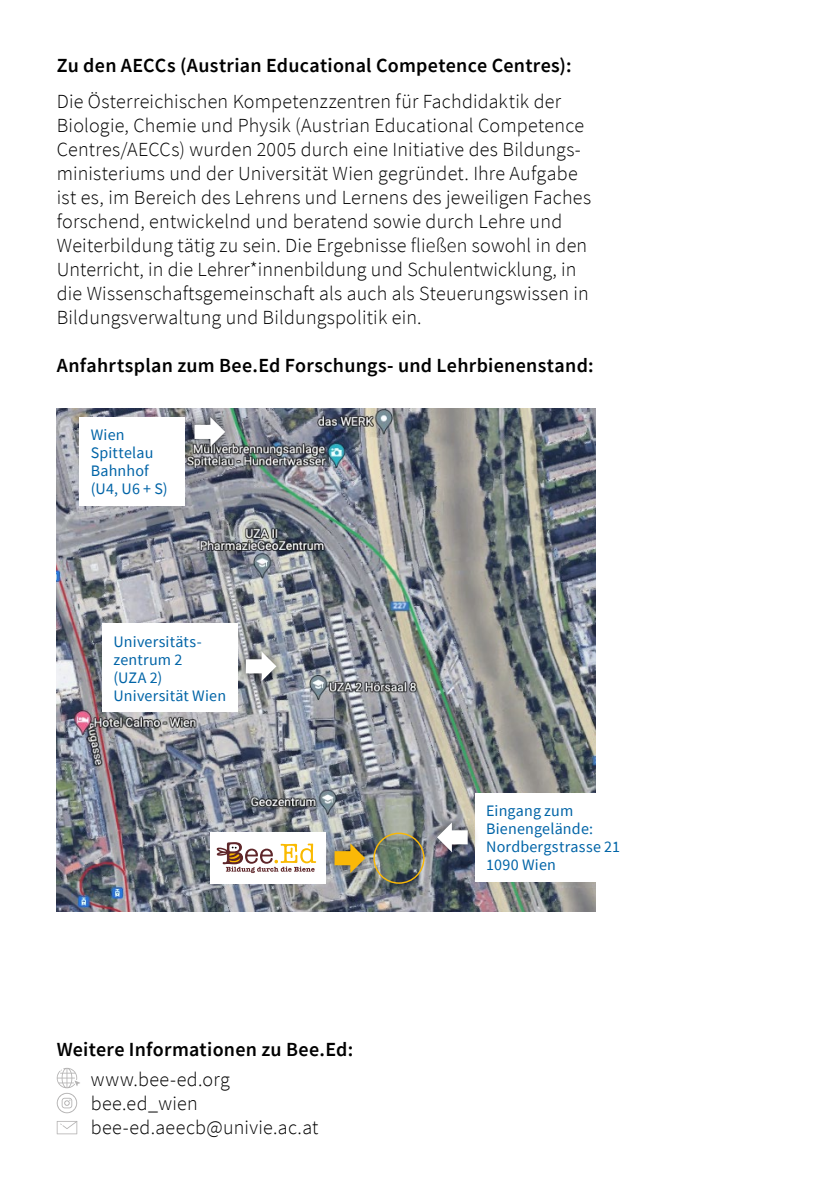
<style>
.page{position:relative;width:840px;height:1191px;background:#fff}
.page>*{position:absolute;margin:0;border:0;box-sizing:border-box;transform-origin:0 0}
.t1{font:300 20px/24px "Source Sans Pro";letter-spacing:.01em;color:#000}
.t2{font:600 20px "Source Sans Pro";letter-spacing:.015em;color:#000}
.t3{font:16px/18px "Source Sans Pro";letter-spacing:.01em;color:#0064a7}
</style>
<div class="page">
<svg style="left:57px;top:1068px;width:23px;height:45px"></svg>
<svg style="left:57px;top:1121px;width:20px;height:13px"></svg>
<img style="left:57px;top:408px;width:538px;height:503px">
<div style="left:474px;top:793px;width:164px;height:88px;background:#fff"></div>
<div style="left:210px;top:832px;width:116px;height:51px;background:#fff"></div>
<div style="left:426px;top:812px;width:53px;height:50px;background:#000;opacity:.75"></div>
<svg style="left:437px;top:822px;width:30px;height:30px"></svg>
<div style="left:233px;top:641px;width:54px;height:50px;background:#000;opacity:.75"></div>
<svg style="left:246px;top:651px;width:30px;height:30px"></svg>
<div style="left:182px;top:407px;width:53px;height:50px;background:#000;opacity:.75"></div>
<svg style="left:194px;top:417px;width:31px;height:30px"></svg>
<div style="left:322px;top:833px;width:53px;height:50px;background:#000;opacity:.75"></div>
<svg style="left:334px;top:843px;width:31px;height:30px"></svg>
<div style="left:373px;top:832px;width:51px;height:51px;border:1px solid #fab807;border-radius:50%"></div>
<div style="left:102px;top:623px;width:135px;height:89px;background:#fff"></div>
<div style="left:79px;top:417px;width:105px;height:89px;background:#fff"></div>
<svg style="left:216px;top:842px;width:100px;height:31px"></svg>
<hr style="left:839px;top:238px;width:1px;height:357px;background:#0064a7">
<hr style="left:839px;top:476px;width:1px;height:119px;background:#000">
<p class="t2" style="left:57px;top:52px;width:516px">Zu den AECCs (Austrian Educational Competence Centres):</p>
<p class="t1" style="left:57px;top:89px;width:535px">Die Österreichischen Kompetenzzentren für Fachdidaktik der Biologie, Chemie und Physik (Austrian Educational Competence Centres/AECCs) wurden 2005 durch eine Initiative des Bildungs&shy;ministeriums und der Universität Wien gegründet. Ihre Aufgabe ist es, im Bereich des Lehrens und Lernens des jeweiligen Faches forschend, entwickelnd und beratend sowie durch Lehre und Weiterbildung tätig zu sein. Die Ergebnisse fließen sowohl in den Unterricht, in die Lehrer*innenbildung und Schulentwicklung, in die Wissenschaftsgemeinschaft als auch als Steuerungswissen in Bildungsverwaltung und Bildungspolitik ein.</p>
<p class="t2" style="left:57px;top:352px;width:538px">Anfahrtsplan zum Bee.Ed Forschungs- und Lehrbienenstand:</p>
<p class="t3" style="left:91px;top:426px;width:78px">Wien<br>Spittelau<br>Bahnhof (U4, U6 + S)</p>
<p class="t3" style="left:113px;top:632px;width:114px">Universitäts&shy;zentrum 2<br>(UZA 2)<br>Universität Wien</p>
<p class="t2" style="left:57px;top:1036px;width:298px">Weitere Informationen zu Bee.Ed:</p>
<p class="t1" style="left:91px;top:1067px;width:229px">www.bee-ed.org bee.ed_wien bee-ed.aeecb@univie.ac.at</p>
<p class="t3" style="left:486px;top:802px;width:135px">Eingang zum<br>Bienengelände:<br>Nordbergstrasse 21<br>1090 Wien</p>
</div>
